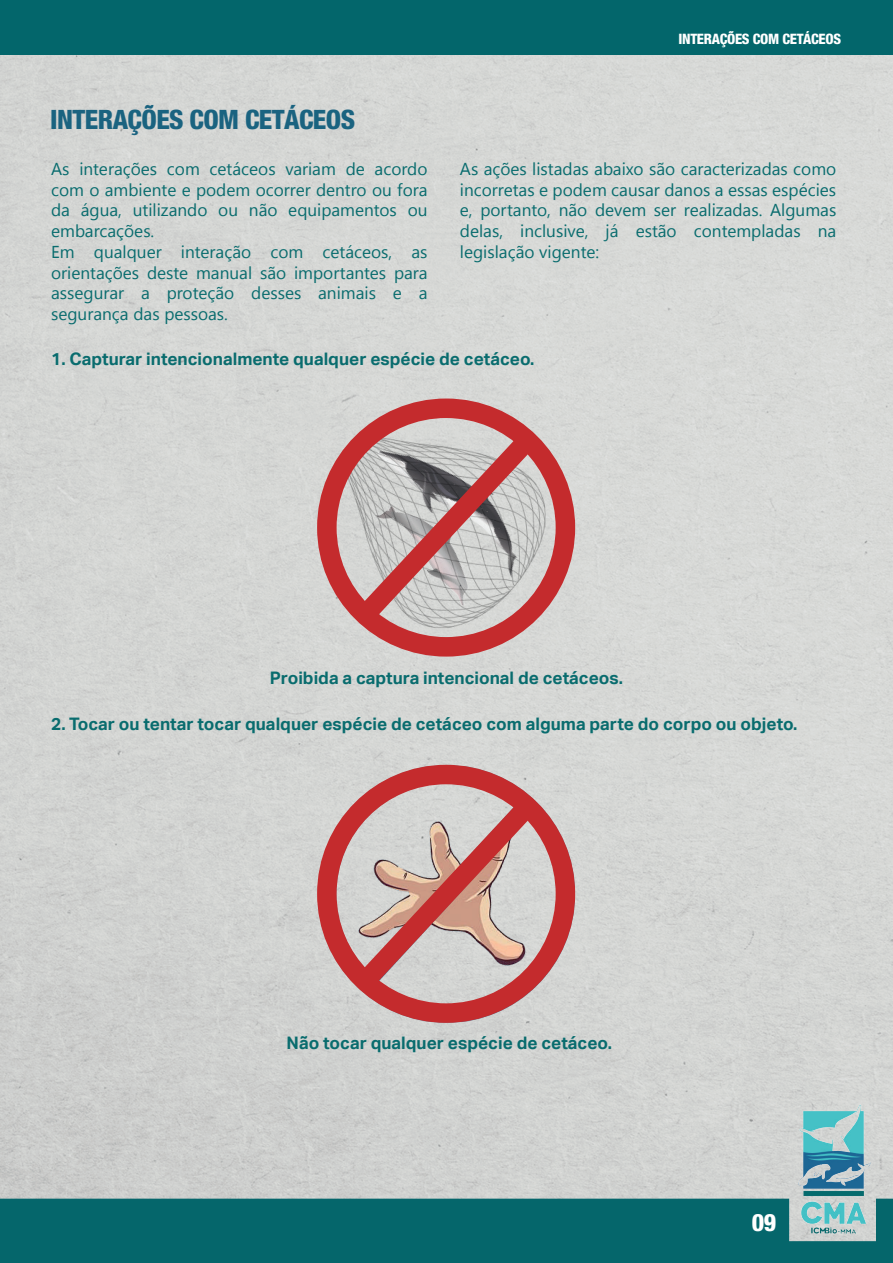
<style>
.page{position:relative;width:893px;height:1263px;background:#fff}
.page>*{position:absolute;margin:0;border:0;box-sizing:border-box;transform-origin:0 0}
.t1{font:800 condensed 26.85px "Helvetica Neue";letter-spacing:-.02em;color:#1a6380}
.t2{font:800 condensed 24px "Helvetica Neue";color:#fff}
.t3{font:700 17.25px "Aktiv Grotesk";color:#096c6e}
.t4{font:17.25px "Segoe UI Symbol";color:#096c6e}
.t5{font:800 condensed 14.4px "Helvetica Neue";letter-spacing:-.02em;color:#fff}
</style>
<div class="page">
<img style="left:0;top:55px;width:893px;height:1144px">
<div style="left:0;top:0;width:893px;height:55px;background:#03666b"></div>
<div style="left:0;top:1199px;width:893px;height:64px;background:#05666b"></div>
<img style="left:782px;top:1091px;width:102px;height:149px">
<div style="left:259px;top:707px;width:375px;height:374px;background:#d3d5d2"></div>
<div style="left:258px;top:337px;width:374px;height:375px;background:#d6d7d5"></div>
<div style="left:317px;top:398px;width:258px;height:259px;border:20px solid #c42b2d;border-radius:50%"></div>
<svg style="left:337px;top:413px;width:218px;height:230px;background:#c29c9b"></svg>
<div style="left:317px;top:765px;width:258px;height:258px;border:20px solid #c42b2d;border-radius:50%"></div>
<svg style="left:337px;top:779px;width:218px;height:230px;background:#cda09d"></svg>
<div style="left:51px;top:162px;width:376px;height:162px;background:#d4d6d4"></div>
<div style="left:460px;top:162px;width:376px;height:100px;background:#d8d9d6"></div>
<h1 class="t1" style="left:50px;top:103px;width:306px">INTERAÇÕES COM CETÁCEOS</h1>
<p class="t5" style="left:678px;top:30px;width:164px">INTERAÇÕES COM CETÁCEOS</p>
<p class="t4" style="left:471px;top:156px;width:84px">▲ ▲ ●▲▼</p>
<p class="t4" style="left:634px;top:156px;width:43px">□ ▲ □</p>
<p class="t4" style="left:781px;top:156px;width:57px">▲ □ □</p>
<p class="t4" style="left:464px;top:177px;width:72px">■□ ▼▲</p>
<p class="t4" style="left:683px;top:177px;width:29px">■□▲</p>
<p class="t4" style="left:737px;top:177px;width:53px">▲▲ ▲ ▲</p>
<p class="t4" style="left:490px;top:198px;width:98px">□▼■▼□ ■□</p>
<p class="t4" style="left:524px;top:218px;width:53px">■ ●◆▲❖</p>
<p class="t4" style="left:645px;top:218px;width:34px">▲▼ □</p>
<p class="t4" style="left:702px;top:218px;width:27px">□■▼</p>
<p class="t4" style="left:761px;top:218px;width:68px">● ▲ ■</p>
<p class="t4" style="left:460px;top:239px;width:41px">● ▲●</p>
<p class="t4" style="left:62px;top:156px;width:38px">▲ ■▼</p>
<p class="t4" style="left:227px;top:156px;width:69px">▼ □▲ ❖</p>
<p class="t4" style="left:206px;top:177px;width:79px">□ □ □</p>
<p class="t4" style="left:335px;top:177px;width:79px">■▼ □ □◆ □</p>
<p class="t4" style="left:100px;top:198px;width:219px">◆ ◆▼● ■ □ □◆ ■ □ ❑◆</p>
<p class="t4" style="left:364px;top:198px;width:65px">■▼□▲ □◆</p>
<p class="t4" style="left:94px;top:239px;width:54px">❑◆ ●❑◆</p>
<p class="t4" style="left:339px;top:239px;width:51px">▼ □▲</p>
<p class="t4" style="left:51px;top:260px;width:46px">□ ■▼</p>
<p class="t4" style="left:132px;top:260px;width:49px">▲ ▲▼</p>
<p class="t4" style="left:220px;top:260px;width:68px">■◆● ▲□</p>
<p class="t4" style="left:323px;top:260px;width:65px">□▼■▼▲</p>
<p class="t4" style="left:60px;top:280px;width:45px">▲▲ ◆</p>
<p class="t4" style="left:224px;top:280px;width:79px">□ ▲▲ ▲</p>
<p class="t4" style="left:51px;top:301px;width:62px">▲◆■</p>
<p class="t4" style="left:152px;top:301px;width:73px">▲ ▲▲□ ▲</p>
<p class="t3" style="left:51px;top:348px;width:485px">1. Capturar intencionalmente qualquer espécie de cetáceo.</p>
<p class="t3" style="left:270px;top:667px;width:355px">Proibida a captura intencional de cetáceos.</p>
<p class="t3" style="left:51px;top:713px;width:748px">2. Tocar ou tentar tocar qualquer espécie de cetáceo com alguma parte do corpo ou objeto.</p>
<p class="t3" style="left:287px;top:1032px;width:327px">Não tocar qualquer espécie de cetáceo.</p>
<h2 class="t2" style="left:752px;top:1207px;width:26px">09</h2>
</div>
